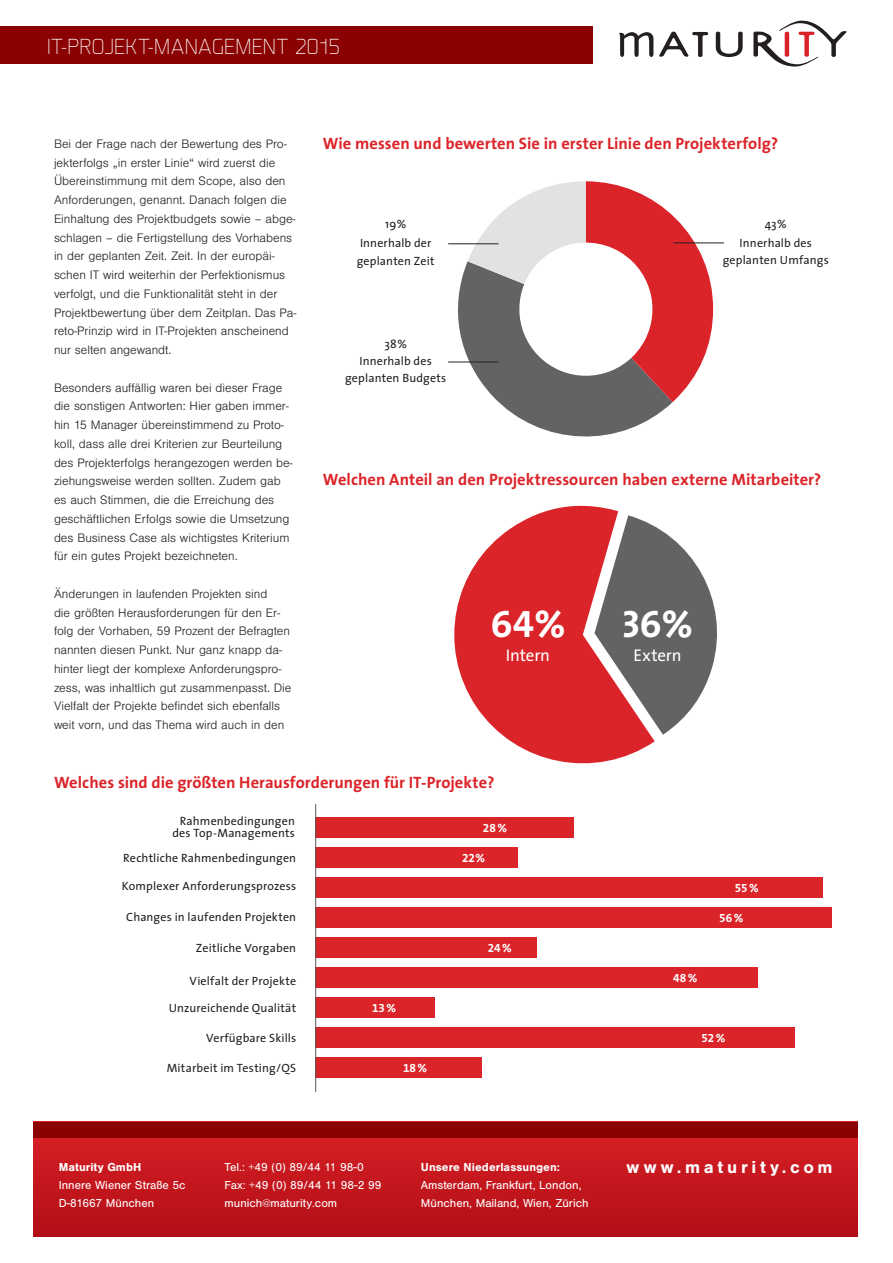
<style>
.page{position:relative;width:893px;height:1263px;background:#fff}
.page>*{position:absolute;margin:0;border:0;box-sizing:border-box;transform-origin:0 0}
.t1{font:38.4px "The Sans Bold Caps";color:#fff}
.Vorspann{font:100 21px "Fishmonger K X Expnd";letter-spacing:.02em;color:#fff}
.t2{font:700 18px "Sans";letter-spacing:.205em;color:#fff}
.t3{font:17.1px "The Sans";letter-spacing:-.01em;color:#fff}
.Grafik_Head{font:700 16.5px "The Sans";color:#db2429}
.Fließ{font:300 12.75px/18.8px "Sans";color:#231f20}
._8{font:12px "The Sans";letter-spacing:.015em;color:#231f20}
.t4{font:12px/18px "Sans";color:#fff}
.t5{font:700 12px "Sans";letter-spacing:.005em;color:#fff}
.Grafiktext_normal{font:11.85px "The Sans Bold Expert";letter-spacing:.005em;color:#fff}
</style>
<div class="page">
<svg style="left:716px;top:32px;width:27px;height:25px"></svg>
<svg style="left:753px;top:20px;width:94px;height:47px"></svg>
<svg style="left:659px;top:32px;width:49px;height:25px"></svg>
<svg style="left:619px;top:32px;width:34px;height:25px"></svg>
<div style="left:0;top:26px;width:592px;height:37px;background:#8b0202"></div>
<div style="left:315px;top:847px;width:203px;height:21px;background:#db2429"></div>
<div style="left:315px;top:877px;width:508px;height:21px;background:#db2429"></div>
<div style="left:315px;top:907px;width:517px;height:21px;background:#db2429"></div>
<div style="left:315px;top:937px;width:222px;height:21px;background:#db2429"></div>
<div style="left:315px;top:967px;width:443px;height:21px;background:#db2429"></div>
<div style="left:315px;top:997px;width:120px;height:21px;background:#db2429"></div>
<div style="left:315px;top:817px;width:259px;height:21px;background:#db2429"></div>
<div style="left:315px;top:1027px;width:480px;height:21px;background:#db2429"></div>
<div style="left:315px;top:1057px;width:166px;height:21px;background:#db2429"></div>
<hr style="left:315px;top:804px;width:1px;height:288px;background:#57585a">
<svg style="left:655px;top:526px;width:62px;height:209px"></svg>
<svg style="left:454px;top:505px;width:201px;height:259px;fill:#db2429"></svg>
<svg style="left:34px;top:1137px;width:824px;height:99px;background:#c2151c"></svg>
<div style="left:34px;top:1122px;width:824px;height:15px;background:#8b0202"></div>
<svg style="left:449px;top:181px;width:264px;height:256px"></svg>
<hr style="left:448px;top:244px;width:50px;height:1px;background:#231f20">
<hr style="left:673px;top:243px;width:51px;height:1px;background:#231f20">
<hr style="left:448px;top:362px;width:50px;height:1px;background:#231f20">
<p class="Vorspann" style="left:47px;top:35px;width:295px">IT-PROJEKT-MANAGEMENT 2015</p>
<p class="Fließ" style="left:54px;top:135px;width:244px">Bei der Frage nach der Bewertung des Pro&shy;jekterfolgs „in erster Linie“ wird zuerst die Übereinstimmung mit dem Scope, also den Anforderungen, genannt. Danach folgen die Einhaltung des Projektbudgets sowie – abge&shy;schlagen – die Fertigstellung des Vorhabens in der geplanten Zeit. Zeit. In der europäi&shy;schen IT wird weiterhin der Perfektionismus verfolgt, und die Funktionalität steht in der Projektbewertung über dem Zeitplan. Das Pa&shy;reto-Prinzip wird in IT-Projekten anscheinend nur selten angewandt.</p>
<p class="Fließ" style="left:54px;top:378px;width:240px">Besonders auffällig waren bei dieser Frage die sonstigen Antworten: Hier gaben immer&shy;hin 15 Manager übereinstimmend zu Proto&shy;koll, dass alle drei Kriterien zur Beurteilung des Projekterfolgs herangezogen werden be&shy;ziehungsweise werden sollten. Zudem gab es auch Stimmen, die die Erreichung des geschäftlichen Erfolgs sowie die Umsetzung des Business Case als wichtigstes Kriterium für ein gutes Projekt bezeichneten.</p>
<p class="Fließ" style="left:54px;top:585px;width:239px">Änderungen in laufenden Projekten sind<br>die größten Herausforderungen für den Er&shy;folg der Vorhaben, 59 Prozent der Befragten nannten diesen Punkt. Nur ganz knapp da&shy;hinter liegt der komplexe Anforderungspro&shy;zess, was inhaltlich gut zusammenpasst. Die Vielfalt der Projekte befindet sich ebenfalls weit vorn, und das Thema wird auch in den</p>
<p class="Grafik_Head" style="left:323px;top:130px;width:457px">Wie messen und bewerten Sie in erster Linie den Projekterfolg?</p>
<p class="_8" style="left:385px;top:214px;width:23px">19%</p>
<p class="_8" style="left:360px;top:233px;width:73px">Innerhalb der</p>
<p class="_8" style="left:357px;top:250px;width:79px">geplanten Zeit</p>
<p class="_8" style="left:384px;top:334px;width:24px">38%</p>
<p class="_8" style="left:360px;top:351px;width:74px">Innerhalb des</p>
<p class="_8" style="left:345px;top:368px;width:103px">geplanten Budgets</p>
<p class="_8" style="left:765px;top:214px;width:24px">43%</p>
<p class="_8" style="left:740px;top:233px;width:74px">Innerhalb des</p>
<p class="_8" style="left:723px;top:250px;width:108px">geplanten Umfangs</p>
<p class="Grafik_Head" style="left:323px;top:466px;width:500px">Welchen Anteil an den Projektressourcen haben externe Mitarbeiter?</p>
<p class="t1" style="left:490px;top:592px;width:77px">64%</p>
<p class="t3" style="left:506px;top:641px;width:46px">Intern</p>
<p class="t1" style="left:622px;top:592px;width:72px">36%</p>
<p class="t3" style="left:634px;top:641px;width:49px">Extern</p>
<p class="Grafik_Head" style="left:54px;top:769px;width:442px">Welches sind die größten Herausforderungen für IT-Projekte?</p>
<p class="_8" style="left:180px;top:811px;width:117px">Rahmenbedingungen</p>
<p class="_8" style="left:172px;top:823px;width:124px">des Top-Managements</p>
<p class="Grafiktext_normal" style="left:483px;top:818px;width:26px">28 %</p>
<p class="_8" style="left:123px;top:848px;width:174px">Rechtliche Rahmenbedingungen</p>
<p class="_8" style="left:122px;top:876px;width:176px">Komplexer Anforderungsprozess</p>
<p class="_8" style="left:126px;top:907px;width:171px">Changes in laufenden Projekten</p>
<p class="_8" style="left:196px;top:938px;width:102px">Zeitliche Vorgaben</p>
<p class="_8" style="left:190px;top:970px;width:108px">Vielfalt der Projekte</p>
<p class="_8" style="left:169px;top:998px;width:129px">Unzureichende Qualität</p>
<p class="_8" style="left:206px;top:1028px;width:91px">Verfügbare Skills</p>
<p class="_8" style="left:167px;top:1058px;width:131px">Mitarbeit im Testing/QS</p>
<p class="Grafiktext_normal" style="left:372px;top:998px;width:25px">13 %</p>
<p class="Grafiktext_normal" style="left:403px;top:1058px;width:26px">18 %</p>
<p class="Grafiktext_normal" style="left:462px;top:848px;width:25px">22%</p>
<p class="Grafiktext_normal" style="left:488px;top:938px;width:26px">24 %</p>
<p class="Grafiktext_normal" style="left:673px;top:968px;width:26px">48 %</p>
<p class="Grafiktext_normal" style="left:735px;top:878px;width:26px">55 %</p>
<p class="Grafiktext_normal" style="left:719px;top:908px;width:26px">56 %</p>
<p class="Grafiktext_normal" style="left:701px;top:1028px;width:25px">52 %</p>
<p class="t5" style="left:59px;top:1160px;width:84px">Maturity GmbH</p>
<p class="t4" style="left:59px;top:1176px;width:128px">Innere Wiener Straße 5c</p>
<p class="t4" style="left:59px;top:1194px;width:97px">D-81667 München</p>
<p class="t4" style="left:225px;top:1158px;width:141px">Tel.: +49 (0) 89/44 11 98-0</p>
<p class="t4" style="left:225px;top:1176px;width:159px">Fax: +49 (0) 89/44 11 98-2 99</p>
<p class="t4" style="left:225px;top:1194px;width:114px">munich@maturity.com</p>
<p class="t5" style="left:421px;top:1160px;width:141px">Unsere Niederlassungen:</p>
<p class="t2" style="left:627px;top:1157px;width:208px">www.maturity.com</p>
<p class="t4" style="left:421px;top:1176px;width:169px">Amsterdam, Frankfurt, London,<br>München, Mailand, Wien, Zürich</p>
</div>
